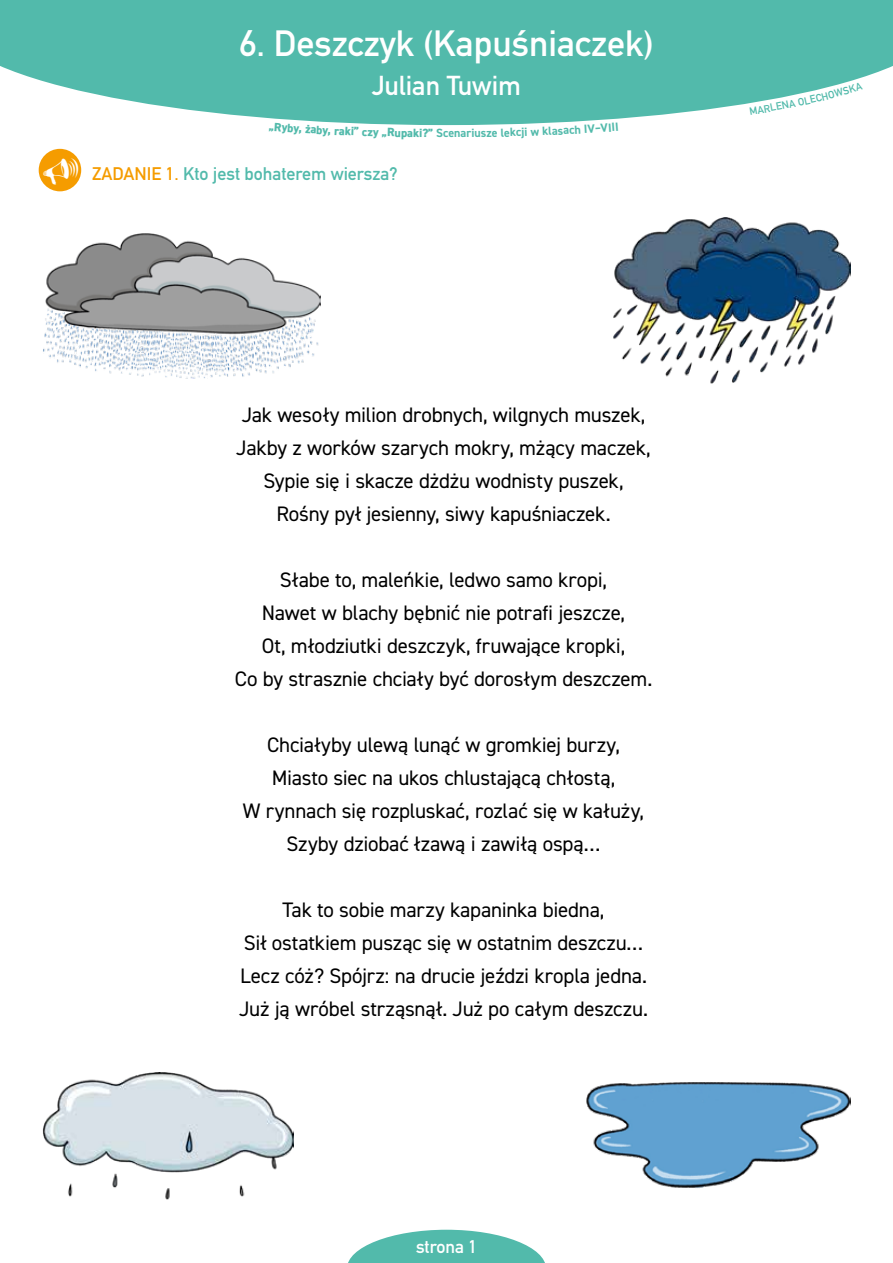
<style>
.page{position:relative;width:893px;height:1263px;background:#fff}
.page>*{position:absolute;margin:0;border:0;box-sizing:border-box;transform-origin:0 0}
.t1{font:700 36px "DIN Alternate";color:#fff}
.t2{font:700 27px "DIN Alternate";color:#fff}
.t3{font:21px/33px "DIN2014";letter-spacing:-.01em;color:#000;text-align:center}
.t4{font:700 18px "DIN Alternate";color:#52baab}
.t5{font:700 18px "DIN Alternate";color:#fff}
.t6{font:700 12px "DIN2014";color:#52baab}
.t7{font:800 12px "DIN2014";color:#52baab}
.s1{font-weight:800}
.s2{color:#f59c00}
</style>
<div class="page">
<svg style="left:0;top:0;width:893px;height:125px;background:#65c1b4"></svg>
<svg style="left:348px;top:1230px;width:197px;height:33px"></svg>
<div style="left:39px;top:149px;width:42px;height:42px;background:#f59c00;border-radius:50%"></div>
<img style="left:43px;top:233px;width:277px;height:146px">
<img style="left:43px;top:1072px;width:251px;height:127px">
<img style="left:586px;top:1082px;width:264px;height:106px">
<img style="left:613px;top:218px;width:237px;height:166px">
<svg style="left:750px;top:82px;width:113px;height:33px"></svg>
<h1 class="t1" style="left:239px;top:16px;width:416px">6. Deszczyk (Kapuśniaczek)</h1>
<p class="t2" style="left:372px;top:65px;width:151px">Julian Tuwim</p>
<p class="t7" style="left:275px;top:119px;width:30px;rotate:4deg">Ryby,</p>
<p class="t7" style="left:306px;top:121px;width:41px;rotate:3deg">żaby, ra</p>
<p class="t7" style="left:345px;top:123px;width:44px;rotate:2deg">ki” czy „</p>
<p class="t7" style="left:387px;top:124px;width:43px;rotate:1deg">Rupaki?</p>
<p class="t6" style="left:428px;top:125px;width:40px"><span class="s1">”</span> Scena</p>
<p class="t6" style="left:466px;top:125px;width:45px;rotate:-1deg">riusze le</p>
<p class="t6" style="left:510px;top:124px;width:43px;rotate:-2deg">kcji w kl</p>
<p class="t6" style="left:551px;top:123px;width:37px;rotate:-3deg">asach I</p>
<p class="t6" style="left:587px;top:121px;width:33px;rotate:-4deg">V–VIII</p>
<p class="t4" style="left:92px;top:160px;width:307px"><span class="s2">ZADANIE 1.</span> Kto jest bohaterem wiersza?</p>
<p class="t3" style="left:236px;top:398px;width:416px">Jak wesoły milion drobnych, wilgnych muszek, Jakby z worków szarych mokry, mżący maczek, Sypie się i skacze dżdżu wodnisty puszek, Rośny pył jesienny, siwy kapuśniaczek.</p>
<p class="t3" style="left:235px;top:563px;width:419px">Słabe to, maleńkie, ledwo samo kropi,<br>Nawet w blachy bębnić nie potrafi jeszcze,<br>Ot, młodziutki deszczyk, fruwające kropki,<br>Co by strasznie chciały być dorosłym deszczem.</p>
<p class="t3" style="left:243px;top:728px;width:403px">Chciałyby ulewą lunąć w gromkiej burzy, Miasto siec na ukos chlustającą chłostą,<br>W rynnach się rozpluskać, rozlać się w kałuży, Szyby dziobać łzawą i zawiłą ospą…</p>
<p class="t3" style="left:239px;top:893px;width:410px">Tak to sobie marzy kapaninka biedna,<br>Sił ostatkiem pusząc się w ostatnim deszczu… Lecz cóż? Spójrz: na drucie jeździ kropla jedna.<br>Już ją wróbel strząsnął. Już po całym deszczu.</p>
<p class="t5" style="left:416px;top:1232px;width:62px">strona 1</p>
</div>
